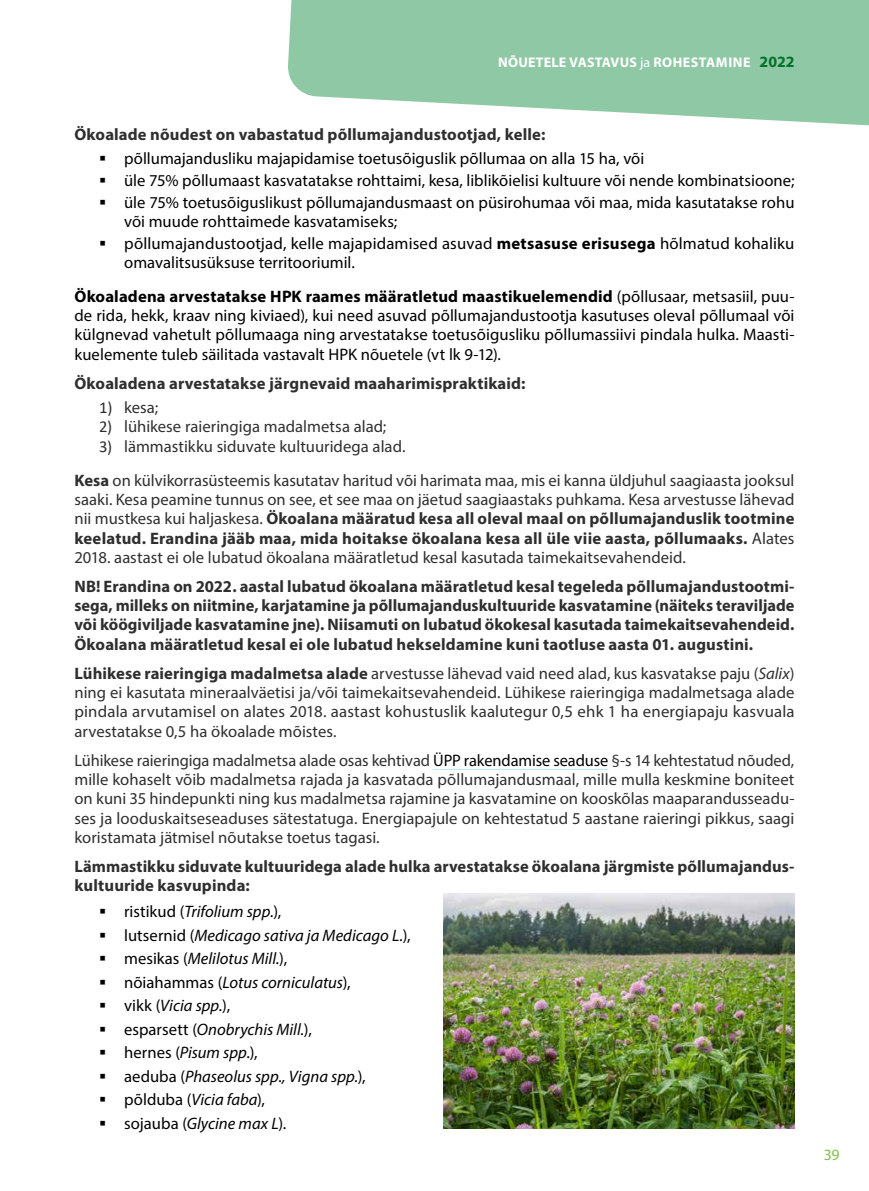
<style>
.page{position:relative;width:869px;height:1191px;background:#fff}
.page>*{position:absolute;margin:0;border:0;box-sizing:border-box;transform-origin:0 0}
.t1{font:16.62px/19.2px "Myriad Pro";color:#2f2f2f;text-align:justify}
.t2{font:16.62px/19.2px "Myriad Pro";color:#000}
.t3{font:700 16.62px/19.2px "Myriad Pro";letter-spacing:.005em;color:#2f2f2f;text-align:justify}
.t4{font:italic 16.62px "Myriad Pro";color:#000}
.t5{font:15.75px "Myriad Pro";color:#84be54}
.t6{font:700 14px "Myriad Pro";letter-spacing:.015em;color:#fff}
.s1{font-weight:400}
.s2{font-size:15.75px;color:#00722b}
.s3{font-weight:700}
.s4{font-family:"Calibri"}
.s5{font-style:italic}
.s6{color:#000}
.s7{font-style:normal}
</style>
<div class="page">
<svg style="left:288px;top:0;width:580px;height:126px;background:#9dcfaf"></svg>
<hr style="left:433px;top:769px;width:175px;height:1px;background:#bce4fa">
<img style="left:443px;top:893px;width:351px;height:236px">
<p class="t6" style="left:498px;top:53px;width:297px">NÕUETELE VASTAVUS <span class="s1">ja</span> ROHESTAMINE <span class="s2">2022</span></p>
<p class="t3" style="left:74px;top:124px;width:472px">Ökoalade nõudest on vabastatud põllumajandustootjad, kelle:</p>
<p class="t2" style="left:99px;top:149px;width:546px">▪ põllumajandusliku majapidamise toetusõiguslik põllumaa on alla 15 ha, või</p>
<p class="t2" style="left:99px;top:170px;width:696px">▪ üle 75% põllumaast kasvatatakse rohttaimi, kesa, liblikõielisi kultuure või nende kombinatsioone;</p>
<p class="t2" style="left:124px;top:192px;width:671px;text-indent:-25px">▪ üle 75% toetusõiguslikust põllumajandusmaast on püsirohumaa või maa, mida kasutatakse rohu või muude rohttaimede kasvatamiseks;</p>
<p class="t2" style="left:124px;top:233px;width:671px;text-indent:-25px">▪ põllumajandustootjad, kelle majapidamised asuvad <span class="s3">metsasuse erisusega</span> hõlmatud kohaliku omavalitsusüksuse territooriumil.</p>
<p class="t2" style="left:74px;top:286px;width:721px;text-align:justify"><span class="s3">Ökoaladena arvestatakse HPK raames määratletud maastikuelemendid</span> (põllusaar, metsasiil, puu&shy;de rida, hekk, kraav ning kiviaed), kui need asuvad põllumajandustootja kasutuses oleval põllumaal või külgnevad vahetult põllumaaga ning arvestatakse toetusõigusliku põllumassiivi pindala hulka. Maasti&shy;kuelemente tuleb säilitada vastavalt HPK nõuetele (vt lk 9-12).</p>
<p class="t3" style="left:74px;top:373px;width:452px">Ökoaladena arvestatakse järgnevaid maaharimispraktikaid:</p>
<p class="t1" style="left:99px;top:397px;width:60px"><span class="s4">1)</span> kesa;</p>
<p class="t1" style="left:99px;top:417px;width:288px"><span class="s4">2)</span> lühikese raieringiga madalmetsa alad;</p>
<p class="t1" style="left:74px;top:429px;width:721px;line-height:34.1px;text-indent:25px"><span class="s4">3)</span> lämmastikku siduvate kultuuridega alad.<br><span class="s3">Kesa</span> on külvikorrasüsteemis kasutatav haritud või harimata maa, mis ei kanna üldjuhul saagiaasta jooksul</p>
<p class="t1" style="left:74px;top:489px;width:721px">saaki. Kesa peamine tunnus on see, et see maa on jäetud saagiaastaks puhkama. Kesa arvestusse lähevad nii mustkesa kui haljaskesa. <span class="s3">Ökoalana määratud kesa all oleval maal on põllumajanduslik tootmine keelatud. Erandina jääb maa, mida hoitakse ökoalana kesa all üle viie aasta, põllumaaks.</span> Alates 2018. aastast ei ole lubatud ökoalana määratletud kesal kasutada taimekaitsevahendeid.</p>
<p class="t3" style="left:74px;top:576px;width:721px">NB! Erandina on 2022. aastal lubatud ökoalana määratletud kesal tegeleda põllumajandustootmi&shy;sega, milleks on niitmine, karjatamine ja põllumajanduskultuuride kasvatamine (näiteks teraviljade või köögiviljade kasvatamine jne). Niisamuti on lubatud ökokesal kasutada taimekaitsevahendeid.<br>Ökoalana määratletud kesal ei ole lubatud hekseldamine kuni taotluse aasta 01. augustini.</p>
<p class="t1" style="left:74px;top:663px;width:721px"><span class="s3">Lühikese raieringiga madalmetsa alade</span> arvestusse lähevad vaid need alad, kus kasvatakse paju (<span class="s5">Salix</span>) ning ei kasutata mineraalväetisi ja/või taimekaitsevahendeid. Lühikese raieringiga madalmetsaga alade pindala arvutamisel on alates 2018. aastast kohustuslik kaalutegur 0,5 ehk 1 ha energiapaju kasvuala arvestatakse 0,5 ha ökoalade mõistes.</p>
<p class="t1" style="left:74px;top:750px;width:721px">Lühikese raieringiga madalmetsa alade osas kehtivad <span class="s6">ÜPP rakendamise seaduse</span> §-s 14 kehtestatud nõuded, mille kohaselt võib madalmetsa rajada ja kasvatada põllumajandusmaal, mille mulla keskmine boniteet on kuni 35 hindepunkti ning kus madalmetsa rajamine ja kasvatamine on kooskõlas maaparandusseadu&shy;ses ja looduskaitseseaduses sätestatuga. Energiapajule on kehtestatud 5 aastane raieringi pikkus, saagi koristamata jätmisel nõutakse toetus tagasi.</p>
<p class="t3" style="left:74px;top:856px;width:721px">Lämmastikku siduvate kultuuridega alade hulka arvestatakse ökoalana järgmiste põllumajandus&shy;kultuuride kasvupinda:</p>
<p class="t4" style="left:99px;top:901px;width:183px">▪ <span class="s7">ristikud (</span>Trifolium spp.<span class="s7">),</span></p>
<p class="t4" style="left:99px;top:925px;width:313px">▪ <span class="s7">lutsernid (</span>Medicago sativa ja Medicago L.<span class="s7">),</span></p>
<p class="t4" style="left:99px;top:948px;width:189px">▪ <span class="s7">mesikas (</span>Melilotus Mill.<span class="s7">),</span></p>
<p class="t4" style="left:99px;top:972px;width:252px">▪ <span class="s7">nõiahammas (</span>Lotus corniculatus<span class="s7">),</span></p>
<p class="t4" style="left:99px;top:995px;width:132px">▪ <span class="s7">vikk (</span>Vicia spp.<span class="s7">),</span></p>
<p class="t4" style="left:99px;top:1019px;width:214px">▪ <span class="s7">esparsett (</span>Onobrychis Mill.<span class="s7">),</span></p>
<p class="t2" style="left:99px;top:1042px;width:160px">▪ hernes (<span class="s5">Pisum spp</span>.),</p>
<p class="t4" style="left:99px;top:1066px;width:268px">▪ <span class="s7">aeduba (</span>Phaseolus spp., Vigna spp.<span class="s7">),</span></p>
<p class="t2" style="left:99px;top:1089px;width:167px">▪ põlduba (<span class="s5">Vicia faba</span>),</p>
<p class="t4" style="left:99px;top:1112px;width:187px">▪ <span class="s7">sojauba (</span>Glycine max L<span class="s7">).</span></p>
<p class="t5" style="left:823px;top:1144px;width:17px">39</p>
</div>
